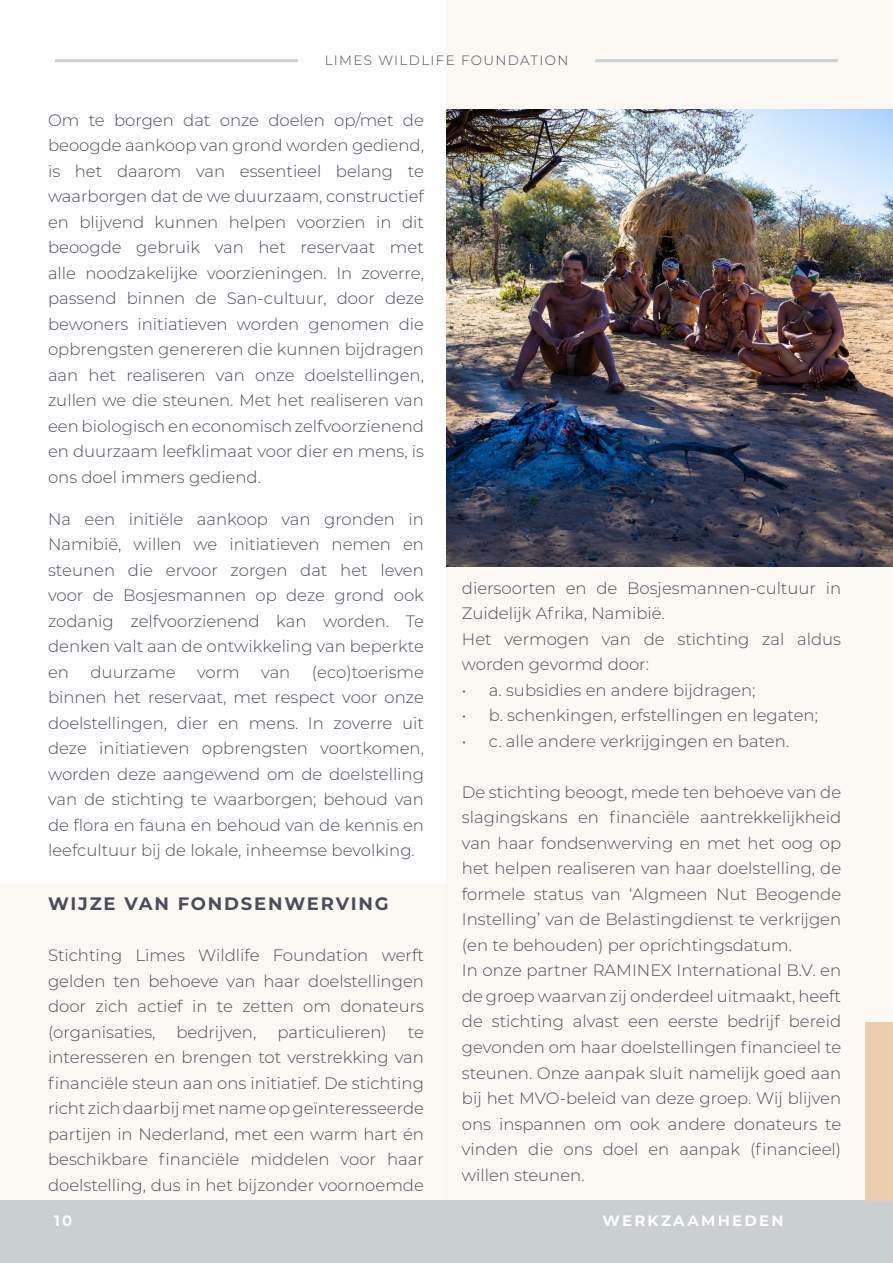
<style>
.page{position:relative;width:893px;height:1263px;background:#fff}
.page>*{position:absolute;margin:0;border:0;box-sizing:border-box;transform-origin:0 0}
.Body_01_-_Align_Left{font:700 18px "Montserrat";letter-spacing:.1em;color:#4b4e5a}
.Body_01_-_Align_Left-2{font:300 16.5px/25.5px "Montserrat";color:#4b4e5a;text-align:justify}
.Body_02_-_Align_Right{font:700 15px "Montserrat";letter-spacing:.15em;color:#fff}
.Subheading_01{font:300 13.5px "Montserrat";letter-spacing:.1em;color:#4b4e5a}
</style>
<div class="page">
<div style="left:446px;top:0;width:447px;height:1200px;background:#fcf8f4"></div>
<img style="left:446px;top:110px;width:447px;height:457px">
<div style="left:0;top:884px;width:446px;height:316px;background:#fcf8f4"></div>
<div style="left:0;top:1200px;width:893px;height:63px;background:#cacfd1"></div>
<div style="left:865px;top:1022px;width:28px;height:178px;background:#eaceac"></div>
<hr style="left:55px;top:59px;width:243px;height:3px;background:#cacfd1">
<hr style="left:595px;top:59px;width:243px;height:3px;background:#cacfd1">
<p class="Subheading_01" style="left:325px;top:51px;width:245px">LIMES WILDLIFE FOUNDATION</p>
<p class="Body_01_-_Align_Left-2" style="left:48px;top:106px;width:377px">Om te borgen dat onze doelen op/met de beoogde aankoop van grond worden gediend, is het daarom van essentieel belang te waarborgen dat de we duurzaam, constructief en blijvend kunnen helpen voorzien in dit beoogde gebruik van het reservaat met alle noodzakelijke voorzieningen. In zoverre, passend binnen de San-cultuur, door deze bewoners initiatieven worden genomen die opbrengsten genereren die kunnen bijdragen aan het realiseren van onze doelstellingen, zullen we die steunen. Met het realiseren van een biologisch en economisch zelfvoorzienend en duurzaam leefklimaat voor dier en mens, is ons doel immers gediend.</p>
<p class="Body_01_-_Align_Left-2" style="left:48px;top:505px;width:377px">Na een initiële aankoop van gronden in Namibië, willen we initiatieven nemen en steunen die ervoor zorgen dat het leven voor de Bosjesmannen op deze grond ook zodanig zelfvoorzienend kan worden. Te denken valt aan de ontwikkeling van beperkte en</p>
<p class="Body_01_-_Align_Left-2" style="left:48px;top:658px;width:377px;text-indent:264px">(eco)toerisme binnen het reservaat, met respect voor onze doelstellingen, dier en mens. In zoverre uit deze initiatieven opbrengsten voortkomen, worden deze aangewend om de doelstelling van de stichting te waarborgen; behoud van de flora en fauna en behoud van de kennis en leefcultuur bij de lokale, inheemse bevolking.</p>
<p class="Body_01_-_Align_Left-2" style="left:91px;top:658px;width:87px">duurzame</p>
<p class="Body_01_-_Align_Left-2" style="left:197px;top:658px;width:44px">vorm</p>
<p class="Body_01_-_Align_Left-2" style="left:261px;top:658px;width:31px">van</p>
<p class="Body_01_-_Align_Left" style="left:48px;top:891px;width:342px">WIJZE VAN FONDSENWERVING</p>
<p class="Body_01_-_Align_Left-2" style="left:48px;top:942px;width:377px">Stichting Limes Wildlife Foundation werft gelden ten behoeve van haar doelstellingen door zich actief in te zetten om donateurs (organisaties,</p>
<p class="Body_01_-_Align_Left-2" style="left:176px;top:1019px;width:81px">bedrijven,</p>
<p class="Body_01_-_Align_Left-2" style="left:277px;top:1019px;width:111px">particulieren)</p>
<p class="Body_01_-_Align_Left-2" style="left:48px;top:1019px;width:377px;text-indent:360px">te interesseren en brengen tot verstrekking van financiële steun aan ons initiatief. De stichting richt zich daarbij met name op geïnteresseerde partijen in Nederland, met een warm hart én beschikbare financiële middelen voor haar doelstelling, dus in het bijzonder voornoemde</p>
<p class="Body_01_-_Align_Left-2" style="left:462px;top:575px;width:381px">diersoorten en de Bosjesmannen-cultuur in<br>Zuidelijk Afrika, Namibië.</p>
<p class="Body_01_-_Align_Left-2" style="left:462px;top:626px;width:381px">Het vermogen van de stichting zal aldus worden gevormd door:</p>
<p class="Body_01_-_Align_Left-2" style="left:462px;top:677px;width:295px">• a. subsidies en andere bijdragen;</p>
<p class="Body_01_-_Align_Left-2" style="left:462px;top:702px;width:358px">• b. schenkingen, erfstellingen en legaten;</p>
<p class="Body_01_-_Align_Left-2" style="left:462px;top:728px;width:329px">• c. alle andere verkrijgingen en baten.</p>
<p class="Body_01_-_Align_Left-2" style="left:462px;top:779px;width:381px">De stichting beoogt, mede ten behoeve van de slagingskans en financiële aantrekkelijkheid van haar fondsenwerving en met het oog op het helpen realiseren van haar doelstelling, de formele status van ‘Algmeen Nut Beogende Instelling’ van de Belastingdienst te verkrijgen (en te behouden) per oprichtingsdatum.</p>
<p class="Body_01_-_Align_Left-2" style="left:462px;top:957px;width:381px">In onze partner RAMINEX International B.V. en de groep waarvan zij onderdeel uitmaakt, heeft de stichting alvast een eerste bedrijf bereid gevonden om haar doelstellingen financieel te steunen. Onze aanpak sluit namelijk goed aan bij het MVO-beleid van deze groep. Wij blijven ons inspannen om ook andere donateurs te vinden die ons doel en aanpak (financieel) willen steunen.</p>
<p class="Body_02_-_Align_Right" style="left:54px;top:1210px;width:20px">10</p>
<p class="Body_02_-_Align_Right" style="left:603px;top:1210px;width:182px">WERKZAAMHEDEN</p>
</div>
